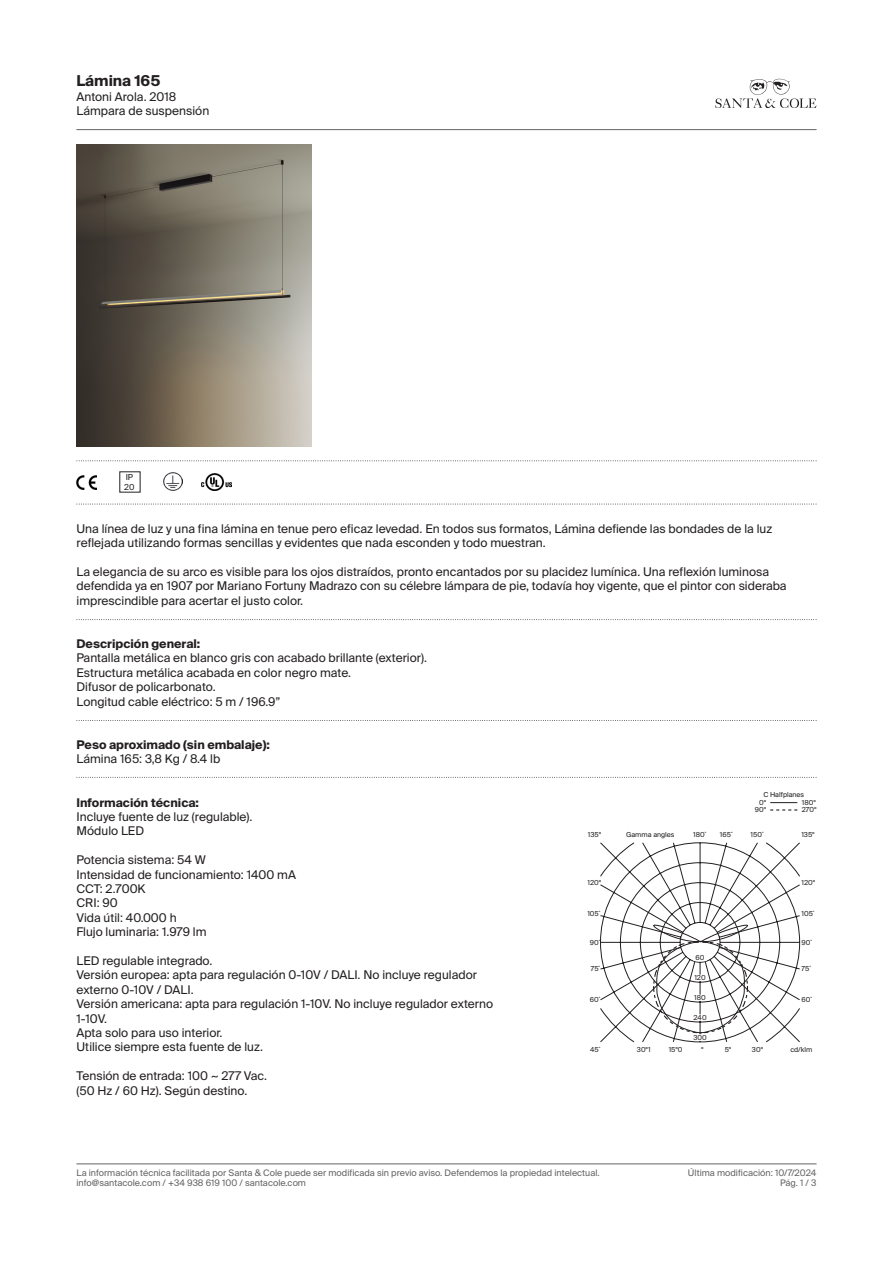
<style>
.page{position:relative;width:893px;height:1263px;background:#fff}
.page>*{position:absolute;margin:0;border:0;box-sizing:border-box;transform-origin:0 0}
.t1{font:700 15px "Suisse Intl";color:#231f20}
.t2{font:12px/14.4px "Suisse Intl";color:#231f20}
.t3{font:700 12px "Suisse Intl";color:#231f20}
.t4{font:9px "Suisse Intl";color:#636366}
.t5{font:8.25px "Suisse Intl";color:#231f20}
.t6{font:7.5px/7.5px "Suisse BP Intl";color:#231f20;text-align:center}
.s1{font-weight:700}
</style>
<div class="page">
<svg style="left:715px;top:79px;width:101px;height:29px"></svg>
<hr style="left:77px;top:129px;width:739px;height:1px;background:#636366">
<hr style="left:77px;top:1163px;width:739px;height:1px;background:#636366">
<svg style="left:77px;top:460px;width:740px;height:1px"></svg>
<svg style="left:77px;top:504px;width:740px;height:1px"></svg>
<svg style="left:77px;top:777px;width:740px;height:1px"></svg>
<svg style="left:77px;top:720px;width:740px;height:1px"></svg>
<svg style="left:77px;top:619px;width:740px;height:1px"></svg>
<img style="left:77px;top:475px;width:19px;height:14px">
<img style="left:164px;top:473px;width:18px;height:18px">
<img style="left:202px;top:473px;width:29px;height:18px">
<img style="left:77px;top:144px;width:234px;height:302px">
<svg style="left:600px;top:842px;width:200px;height:200px"></svg>
<svg style="left:770px;top:809px;width:27px;height:1px"></svg>
<svg style="left:770px;top:802px;width:27px;height:1px"></svg>
<p class="t1" style="left:77px;top:72px;width:85px">Lámina 165</p>
<p class="t2" style="left:77px;top:89px;width:134px">Antoni Arola. 2018<br>Lámpara de suspensión</p>
<p class="t5" style="left:126px;top:472px;width:9px">IP</p>
<p class="t5" style="left:124px;top:482px;width:12px">20</p>
<p class="t2" style="left:77px;top:521px;width:697px">Una línea de luz y una fina lámina en tenue pero eficaz levedad. En todos sus formatos, Lámina defiende las bondades de la luz reflejada utilizando formas sencillas y evidentes que nada esconden y todo muestran.</p>
<p class="t2" style="left:77px;top:565px;width:712px">La elegancia de su arco es visible para los ojos distraídos, pronto encantados por su placidez lumínica. Una reflexión luminosa defendida ya en 1907 por Mariano Fortuny Madrazo con su célebre lámpara de pie, todavía hoy vigente, que el pintor con sideraba imprescindible para acertar el justo color.</p>
<p class="t2" style="left:77px;top:637px;width:352px"><span class="s1">Descripción general:<br></span>Pantalla metálica en blanco gris con acabado brillante (exterior).<br>Estructura metálica acabada en color negro mate.<br>Difusor de policarbonato.</p>
<p class="t2" style="left:77px;top:694px;width:206px">Longitud cable eléctrico: 5 m / 196.9”</p>
<p class="t3" style="left:77px;top:738px;width:195px">Peso aproximado (sin embalaje):</p>
<p class="t2" style="left:77px;top:752px;width:145px">Lámina 165: 3,8 Kg / 8.4 lb</p>
<p class="t2" style="left:77px;top:795px;width:177px"><span class="s1">Información técnica:<br></span>Incluye fuente de luz (regulable).</p>
<p class="t2" style="left:77px;top:824px;width:69px">Módulo LED</p>
<p class="t2" style="left:77px;top:853px;width:221px">Potencia sistema: 54 W<br>Intensidad de funcionamiento: 1400 mA</p>
<p class="t2" style="left:77px;top:881px;width:102px">CCT: 2.700K<br>CRI: 90<br>Vida útil: 40.000 h</p>
<p class="t2" style="left:77px;top:925px;width:132px">Flujo luminaria: 1.979 lm</p>
<p class="t2" style="left:77px;top:953px;width:137px">LED regulable integrado.</p>
<p class="t2" style="left:77px;top:968px;width:402px">Versión europea: apta para regulación 0-10V / DALI. No incluye regulador externo 0-10V / DALI.</p>
<p class="t2" style="left:77px;top:997px;width:418px">Versión americana: apta para regulación 1-10V. No incluye regulador externo<br>1-10V.</p>
<p class="t2" style="left:77px;top:1025px;width:147px">Apta solo para uso interior.</p>
<p class="t2" style="left:77px;top:1040px;width:188px">Utilice siempre esta fuente de luz.</p>
<p class="t2" style="left:77px;top:1069px;width:192px">Tensión de entrada: 100 ~ 277 Vac. (50 Hz / 60 Hz). Según destino.</p>
<p class="t6" style="left:763px;top:791px;width:42px">C Halfplanes</p>
<p class="t6" style="left:755px;top:798px;width:13px">0º<br>90º</p>
<p class="t6" style="left:802px;top:798px;width:16px;text-align:left">180º<br>270º</p>
<p class="t6" style="left:588px;top:831px;width:15px">135º</p>
<p class="t6" style="left:751px;top:831px;width:14px">150˚</p>
<p class="t6" style="left:626px;top:831px;width:50px">Gamma angles</p>
<p class="t6" style="left:693px;top:831px;width:15px">180˚</p>
<p class="t6" style="left:720px;top:831px;width:14px">165˚</p>
<p class="t6" style="left:801px;top:831px;width:15px">135º</p>
<p class="t6" style="left:587px;top:878px;width:15px">120º</p>
<p class="t6" style="left:801px;top:878px;width:15px">120º</p>
<p class="t6" style="left:587px;top:909px;width:14px">105˚</p>
<p class="t6" style="left:801px;top:909px;width:14px">105˚</p>
<p class="t6" style="left:590px;top:938px;width:12px">90˚</p>
<p class="t6" style="left:801px;top:938px;width:12px">90˚</p>
<p class="t6" style="left:591px;top:965px;width:10px">75˚</p>
<p class="t6" style="left:590px;top:996px;width:12px">60˚</p>
<p class="t6" style="left:696px;top:954px;width:10px">60</p>
<p class="t6" style="left:694px;top:974px;width:13px">120</p>
<p class="t6" style="left:694px;top:994px;width:13px">180</p>
<p class="t6" style="left:693px;top:1014px;width:15px">240</p>
<p class="t6" style="left:693px;top:1034px;width:15px">300</p>
<p class="t6" style="left:801px;top:965px;width:11px">75˚</p>
<p class="t6" style="left:801px;top:996px;width:12px">60˚</p>
<p class="t6" style="left:590px;top:1046px;width:12px">45˚</p>
<p class="t6" style="left:637px;top:1046px;width:15px">30º1</p>
<p class="t6" style="left:669px;top:1046px;width:15px">15º0</p>
<p class="t6" style="left:701px;top:1046px;width:4px">º</p>
<p class="t6" style="left:725px;top:1046px;width:8px">5º</p>
<p class="t6" style="left:752px;top:1046px;width:13px">30º</p>
<p class="t6" style="left:790px;top:1046px;width:23px">cd/klm</p>
<p class="t4" style="left:77px;top:1167px;width:525px">La información técnica facilitada por Santa &amp; Cole puede ser modificada sin previo aviso. Defendemos la propiedad intelectual.</p>
<p class="t4" style="left:688px;top:1167px;width:130px">Última modificación: 10/7/2024</p>
<p class="t4" style="left:77px;top:1178px;width:231px">info@santacole.com / +34 938 619 100 / santacole.com</p>
<p class="t4" style="left:780px;top:1178px;width:38px">Pág. 1 / 3</p>
</div>
